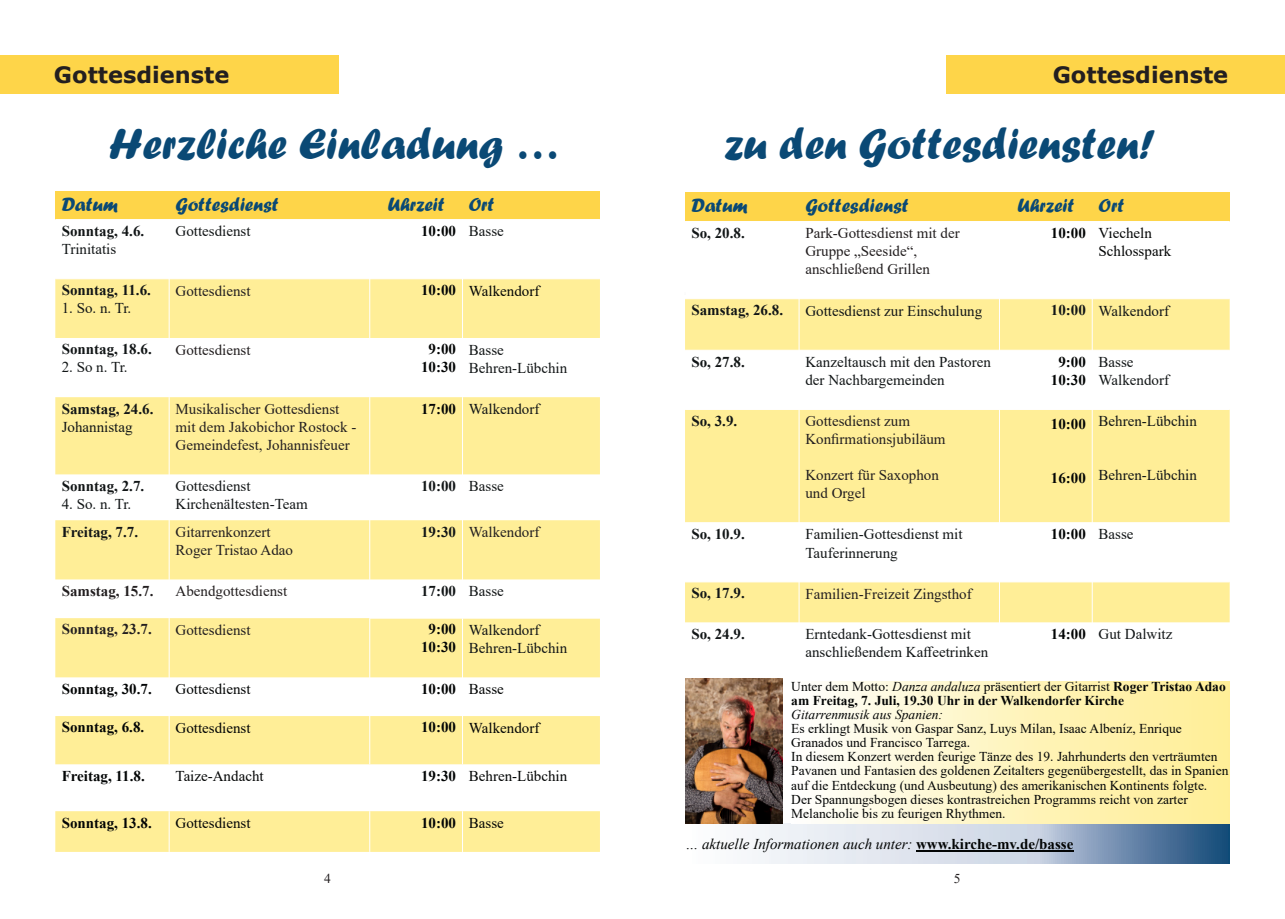
<style>
.page{position:relative;width:1285px;height:919px;background:#fff}
.page>*{position:absolute;margin:0;border:0;box-sizing:border-box;transform-origin:0 0}
.t1{font:45px "Forte";color:#0a4975}
.t2{font:700 22.5px "Verdana";color:#231f20}
.t3{font:19.5px "Forte";color:#0a4975}
.t4{font:15px/18px "Times New Roman";color:#121617}
.t5{font:15px/18px "Times New Roman";color:#231f20}
.t6{font:700 15px "Times New Roman";color:#121617}
.t7{font:700 15px/18px "Times New Roman";color:#030505;text-align:center}
.t8{font:15px/18px "Times New Roman";color:#030505}
.t9{font:italic 15px "Times New Roman";color:#030505}
.t10{font:700 15px "Times New Roman";color:#231f20}
.t11{font:13.5px/14.1px "Times New Roman";color:#030505}
.t12{font:700 13.5px/14.1px "Times New Roman";color:#030505}
.t13{font:italic 13.5px "Times New Roman";color:#030505}
.t14{font:13.5px "Times New Roman";color:#231f20}
.s1{font-weight:400;color:#121617}
.s2{font-weight:700}
.s3{font-weight:700;color:#030505}
.s4{font-weight:400}
.s5{font-weight:700;color:#121617}
.s6{font-weight:400;font-style:italic}
.s7{font-weight:700;font-style:normal}
</style>
<div class="page">
<div style="left:0;top:55px;width:338px;height:39px;background:#fed549"></div>
<div style="left:946px;top:55px;width:338px;height:39px;background:#fed549"></div>
<div style="left:685px;top:192px;width:544px;height:29px;background:#fed549"></div>
<svg style="left:685px;top:299px;width:544px;height:323px;fill:#ffee97"></svg>
<hr style="left:798px;top:221px;width:1px;height:460px;background:#fff">
<hr style="left:998px;top:221px;width:1px;height:460px;background:#fff">
<hr style="left:1091px;top:221px;width:1px;height:460px;background:#fff">
<hr style="left:685px;top:350px;width:544px;height:1px;background:#fff">
<hr style="left:685px;top:409px;width:544px;height:1px;background:#fff">
<hr style="left:685px;top:522px;width:544px;height:1px;background:#fff">
<hr style="left:685px;top:581px;width:544px;height:1px;background:#fff">
<div style="left:55px;top:191px;width:545px;height:28px;background:#fed549"></div>
<svg style="left:55px;top:279px;width:545px;height:572px;fill:#ffee97"></svg>
<hr style="left:169px;top:397px;width:1px;height:182px;background:#fff">
<hr style="left:369px;top:397px;width:1px;height:182px;background:#fff">
<hr style="left:462px;top:397px;width:1px;height:182px;background:#fff">
<hr style="left:169px;top:618px;width:1px;height:146px;background:#fff">
<hr style="left:369px;top:618px;width:1px;height:146px;background:#fff">
<hr style="left:462px;top:618px;width:1px;height:146px;background:#fff">
<hr style="left:169px;top:811px;width:1px;height:40px;background:#fff">
<hr style="left:369px;top:811px;width:1px;height:40px;background:#fff">
<hr style="left:462px;top:811px;width:1px;height:40px;background:#fff">
<hr style="left:169px;top:219px;width:1px;height:178px;background:#fff">
<hr style="left:369px;top:219px;width:1px;height:178px;background:#fff">
<hr style="left:462px;top:219px;width:1px;height:178px;background:#fff">
<hr style="left:169px;top:579px;width:1px;height:39px;background:#fff">
<hr style="left:369px;top:579px;width:1px;height:39px;background:#fff">
<hr style="left:462px;top:579px;width:1px;height:39px;background:#fff">
<hr style="left:369px;top:617px;width:231px;height:1px;background:#fff">
<svg style="left:685px;top:823px;width:544px;height:40px"></svg>
<hr style="left:915px;top:850px;width:158px;height:1px;background:#030505">
<img style="left:685px;top:678px;width:97px;height:145px">
<div style="left:791px;top:681px;width:438px;height:142px;background:linear-gradient(to right,#fefef8,#ffed90)"></div>
<h2 class="t2" style="left:54px;top:66px;width:177px">Gottesdienste</h2>
<h2 class="t2" style="left:1052px;top:66px;width:177px">Gottesdienste</h2>
<h1 class="t1" style="left:109px;top:128px;width:452px">Herzliche Einladung …</h1>
<h1 class="t1" style="left:724px;top:128px;width:432px">zu den Gottesdiensten!</h1>
<h3 class="t3" style="left:62px;top:198px;width:58px">Datum</h3>
<h3 class="t3" style="left:175px;top:198px;width:105px">Gottesdienst</h3>
<h3 class="t3" style="left:388px;top:198px;width:58px">Uhrzeit</h3>
<h3 class="t3" style="left:469px;top:198px;width:27px">Ort</h3>
<p class="t6" style="left:62px;top:226px;width:84px">Sonntag, 4.6.</p>
<p class="t4" style="left:62px;top:241px;width:56px">Trinitatis</p>
<p class="t4" style="left:175px;top:224px;width:76px">Gottesdienst</p>
<p class="t7" style="left:421px;top:223px;width:84px">10:00 <span class="s1">Basse</span></p>
<p class="t6" style="left:62px;top:285px;width:91px">Sonntag, 11.6.</p>
<p class="t4" style="left:62px;top:300px;width:71px">1. So. n. Tr.</p>
<p class="t5" style="left:175px;top:283px;width:76px">Gottesdienst</p>
<p class="t8" style="left:421px;top:283px;width:120px"><span class="s2">10:00</span> Walkendorf</p>
<p class="t6" style="left:62px;top:344px;width:92px">Sonntag, 18.6.</p>
<p class="t4" style="left:62px;top:360px;width:67px">2. So n. Tr.</p>
<p class="t5" style="left:175px;top:342px;width:76px">Gottesdienst</p>
<p class="t7" style="left:421px;top:342px;width:36px">9:00<br>10:30</p>
<p class="t4" style="left:469px;top:342px;width:100px">Basse<br>Behren-Lübchin</p>
<p class="t6" style="left:62px;top:403px;width:93px">Samstag, 24.6.</p>
<p class="t4" style="left:62px;top:419px;width:72px">Johannistag</p>
<p class="t5" style="left:175px;top:401px;width:182px">Musikalischer Gottesdienst mit dem Jakobichor Rostock -<br>Gemeindefest, Johannisfeuer</p>
<p class="t4" style="left:421px;top:401px;width:120px"><span class="s3">17:00</span> Walkendorf</p>
<p class="t6" style="left:62px;top:480px;width:84px">Sonntag, 2.7.</p>
<p class="t4" style="left:62px;top:496px;width:71px">4. So. n. Tr.</p>
<p class="t4" style="left:175px;top:478px;width:134px">Gottesdienst<br>Kirchenältesten-Team</p>
<p class="t6" style="left:421px;top:480px;width:84px">10:00 <span class="s4">Basse</span></p>
<p class="t6" style="left:62px;top:526px;width:78px">Freitag, 7.7.</p>
<p class="t5" style="left:175px;top:524px;width:119px">Gitarrenkonzert<br>Roger Tristao Adao</p>
<p class="t5" style="left:421px;top:524px;width:120px"><span class="s5">19:30</span> Walkendorf</p>
<p class="t10" style="left:62px;top:585px;width:93px">Samstag, 15.7.</p>
<p class="t5" style="left:175px;top:583px;width:113px">Abendgottesdienst</p>
<p class="t6" style="left:421px;top:585px;width:84px">17:00 <span class="s4">Basse</span></p>
<p class="t10" style="left:62px;top:624px;width:92px">Sonntag, 23.7.</p>
<p class="t5" style="left:175px;top:622px;width:76px">Gottesdienst</p>
<p class="t7" style="left:421px;top:622px;width:36px">9:00<br>10:30</p>
<p class="t4" style="left:469px;top:622px;width:100px">Walkendorf<br>Behren-Lübchin</p>
<p class="t7" style="left:62px;top:681px;width:92px">Sonntag, 30.7.</p>
<p class="t8" style="left:175px;top:681px;width:76px">Gottesdienst</p>
<p class="t7" style="left:421px;top:681px;width:84px">10:00 <span class="s4">Basse</span></p>
<p class="t7" style="left:62px;top:719px;width:84px">Sonntag, 6.8.</p>
<p class="t8" style="left:175px;top:720px;width:76px">Gottesdienst</p>
<p class="t8" style="left:421px;top:720px;width:120px"><span class="s2">10:00</span> Walkendorf</p>
<p class="t7" style="left:62px;top:768px;width:85px">Freitag, 11.8.</p>
<p class="t8" style="left:175px;top:768px;width:90px">Taize-Andacht</p>
<p class="t8" style="left:421px;top:768px;width:148px"><span class="s2">19:30</span> Behren-Lübchin</p>
<p class="t7" style="left:62px;top:815px;width:92px">Sonntag, 13.8.</p>
<p class="t8" style="left:175px;top:815px;width:76px">Gottesdienst</p>
<p class="t7" style="left:421px;top:815px;width:84px">10:00 <span class="s4">Basse</span></p>
<h3 class="t3" style="left:691px;top:199px;width:58px">Datum</h3>
<h3 class="t3" style="left:805px;top:199px;width:105px">Gottesdienst</h3>
<h3 class="t3" style="left:1017px;top:199px;width:58px">Uhrzeit</h3>
<h3 class="t3" style="left:1098px;top:199px;width:27px">Ort</h3>
<p class="t6" style="left:691px;top:228px;width:55px">So, 20.8.</p>
<p class="t5" style="left:805px;top:226px;width:156px">Park-Gottesdienst mit der<br>Gruppe „Seeside“, anschließend Grillen</p>
<p class="t8" style="left:1098px;top:226px;width:74px;text-indent:-48px"><span class="s2">10:00</span> Viecheln<br>Schlosspark</p>
<p class="t6" style="left:691px;top:305px;width:93px">Samstag, 26.8.</p>
<p class="t4" style="left:805px;top:303px;width:178px">Gottesdienst zur Einschulung</p>
<p class="t4" style="left:1050px;top:303px;width:120px"><span class="s2">10:00</span> Walkendorf</p>
<p class="t6" style="left:691px;top:356px;width:55px">So, 27.8.</p>
<p class="t4" style="left:805px;top:354px;width:187px">Kanzeltausch mit den Pastoren der Nachbargemeinden</p>
<p class="t7" style="left:1050px;top:354px;width:36px">9:00<br>10:30</p>
<p class="t4" style="left:1098px;top:354px;width:72px">Basse<br>Walkendorf</p>
<p class="t6" style="left:691px;top:415px;width:47px">So, 3.9.</p>
<p class="t5" style="left:805px;top:413px;width:141px">Gottesdienst zum<br>Konfirmationsjubiläum</p>
<p class="t5" style="left:805px;top:467px;width:135px">Konzert für Saxophon und Orgel</p>
<p class="t4" style="left:1098px;top:413px;width:100px">Behren-Lübchin</p>
<p class="t7" style="left:1050px;top:416px;width:36px">10:00</p>
<p class="t4" style="left:1098px;top:467px;width:100px">Behren-Lübchin</p>
<p class="t7" style="left:1050px;top:470px;width:36px">16:00</p>
<p class="t6" style="left:691px;top:529px;width:55px">So, 10.9.</p>
<p class="t4" style="left:805px;top:527px;width:159px">Familien-Gottesdienst mit<br>Tauferinnerung</p>
<p class="t7" style="left:1050px;top:526px;width:84px">10:00 <span class="s1">Basse</span></p>
<p class="t6" style="left:691px;top:588px;width:55px">So, 17.9.</p>
<p class="t5" style="left:805px;top:586px;width:168px">Familien-Freizeit Zingsthof</p>
<p class="t6" style="left:691px;top:628px;width:55px">So, 24.9.</p>
<p class="t4" style="left:805px;top:626px;width:184px">Erntedank-Gottesdienst mit anschließendem Kaffeetrinken</p>
<p class="t4" style="left:1050px;top:626px;width:123px"><span class="s3">14:00</span> Gut Dalwitz</p>
<p class="t12" style="left:791px;top:680px;width:436px"><span class="s4">Unter dem Motto:</span> <span class="s6">Danza andaluza</span> <span class="s4">präsentiert der Gitarrist</span> Roger Tristao Adao am Freitag, 7. Juli, 19.30 Uhr in der Walkendorfer Kirche</p>
<p class="t13" style="left:791px;top:709px;width:153px">Gitarrenmusik aus Spanien:</p>
<p class="t11" style="left:791px;top:722px;width:438px">Es erklingt Musik von Gaspar Sanz, Luys Milan, Isaac Albeníz, Enrique Granados und Francisco Tarrega.<br>In diesem Konzert werden feurige Tänze des 19. Jahrhunderts den verträumten Pavanen und Fantasien des goldenen Zeitalters gegenübergestellt, das in Spanien auf die Entdeckung (und Ausbeutung) des amerikanischen Kontinents folgte.<br>Der Spannungsbogen dieses kontrastreichen Programms reicht von zarter Melancholie bis zu feurigen Rhythmen.</p>
<p class="t9" style="left:685px;top:838px;width:390px">… aktuelle Informationen auch unter: <span class="s7">www.kirche-mv.de/basse</span></p>
<p class="t14" style="left:324px;top:873px;width:8px">4</p>
<p class="t14" style="left:953px;top:873px;width:8px">5</p>
</div>
